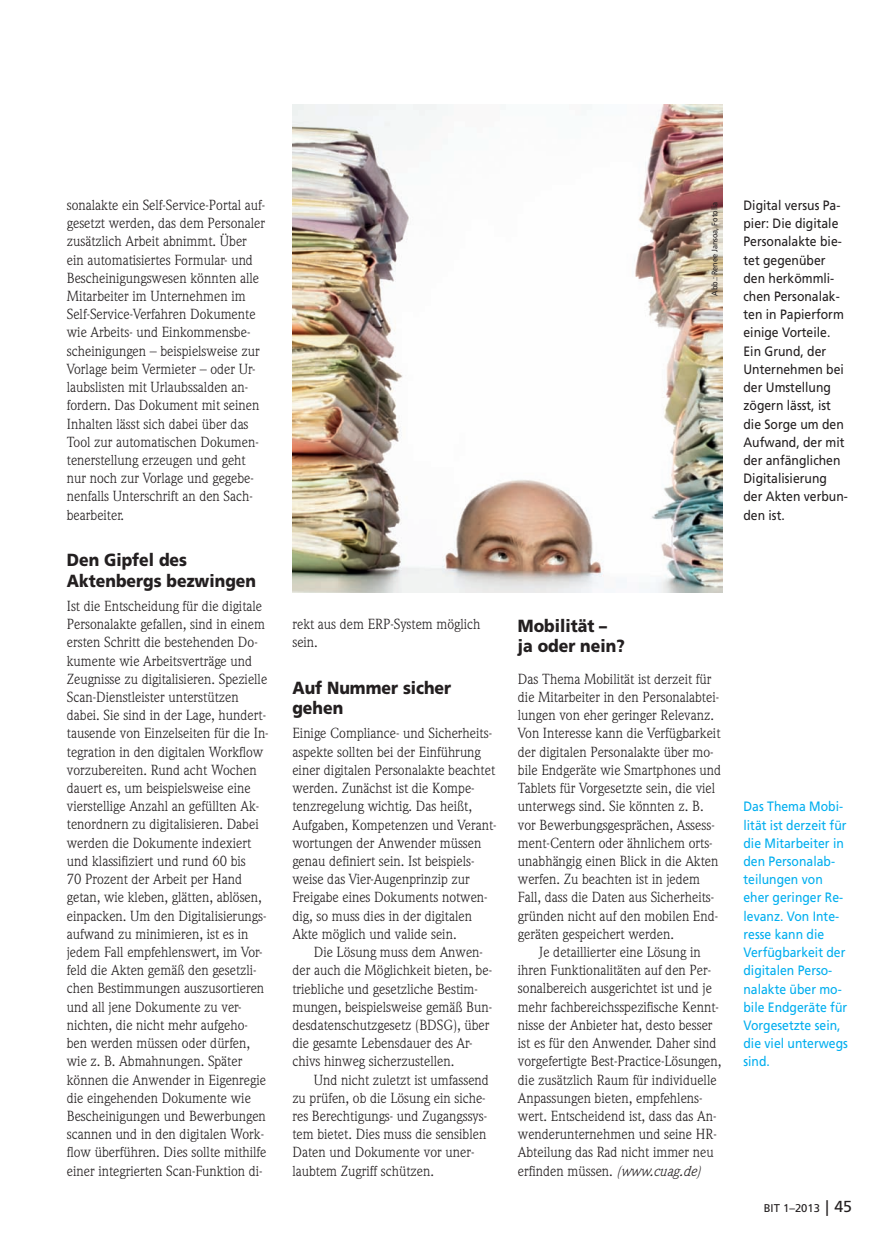
<style>
.page{position:relative;width:879px;height:1257px;background:#fff}
.page>*{position:absolute;margin:0;border:0;box-sizing:border-box;transform-origin:0 0}
.t1{font:900 17.55px/20.7px "Frutiger";color:#231f20;scale:.9 1}
.t2{font:14.4px/18.1px "Weidemann";color:#231f20}
.t3{font:13.5px/18.1px "Frutiger";color:#231f20;scale:.9 1}
.t4{font:13.5px/18.1px "Frutiger";color:#00aeef;scale:.9 1}
.t5{font:11.25px "Frutiger";color:#231f20}
.t6{font:8.1px "Frutiger";color:#231f20;scale:.9 1}
.s1{font-style:italic}
.s2{font-size:15.75px}
.s3{font-size:15.9px}
</style>
<div class="page">
<img style="left:292px;top:104px;width:430px;height:488px">
<p class="t2" style="left:67px;top:197px;width:200px">sonalakte ein Self-Service-Portal auf&shy;gesetzt werden, das dem Personaler zusätzlich Arbeit abnimmt. Über ein automatisiertes Formular- und Bescheinigungswesen könnten alle Mitarbeiter im Unternehmen im Self-Service-Verfahren Dokumente wie Arbeits- und Einkommensbe&shy;scheinigungen – beispielsweise zur Vorlage beim Vermieter – oder Ur&shy;laubslisten mit Urlaubssalden an&shy;fordern. Das Dokument mit seinen Inhalten lässt sich dabei über das Tool zur automatischen Dokumen - ten er stellung erzeugen und geht nur noch zur Vorlage und gegebe&shy;nenfalls Unterschrift an den Sach - bearbeiter.</p>
<p class="t1" style="left:67px;top:551px;width:212px">Den Gipfel des<br>Aktenbergs bezwingen</p>
<p class="t2" style="left:67px;top:598px;width:203px">Ist die Entscheidung für die digitale Personalakte gefallen, sind in einem ersten Schritt die bestehenden Do&shy;kumente wie Arbeitsverträge und Zeugnisse zu digitalisieren. Spezielle Scan-Dienstleister unterstützen dabei. Sie sind in der Lage, hundert&shy;tausende von Einzelseiten für die In&shy;tegration in den digitalen Workflow vorzubereiten. Rund acht Wochen dauert es, um beispielsweise eine vierstellige Anzahl an gefüllten Ak&shy;tenordnern zu digitalisieren. Dabei werden die Dokumente indexiert und klassifiziert und rund 60 bis<br>70 Prozent der Arbeit per Hand getan, wie kleben, glätten, ablösen, einpacken. Um den Digitalisierungs&shy;aufwand zu minimieren, ist es in jedem Fall empfehlenswert, im Vor&shy;feld die Akten gemäß den gesetzli&shy;chen Bestimmungen auszusortieren und all jene Dokumente zu ver&shy;nichten, die nicht mehr aufgeho&shy;ben werden müssen oder dürfen, wie z. B. Abmahnungen. Später können die Anwender in Eigenregie die eingehenden Dokumente wie Bescheinigungen und Bewerbungen scannen und in den digitalen Work&shy;flow überführen. Dies sollte mithilfe einer integrierten Scan-Funktion di-</p>
<p class="t6" style="left:711px;top:296px;width:105px;rotate:-90deg">Abb.: Renee Jansoa, Fotolia</p>
<p class="t3" style="left:743px;top:197px;width:117px">Digital versus Pa&shy;pier: Die digitale<br>Personalakte bie&shy;tet gegenüber den herkömmli&shy;chen Personalak&shy;ten in Papierform einige Vorteile.<br>Ein Grund, der<br>Unternehmen bei der Umstellung zögern lässt, ist die Sorge um den<br>Aufwand, der mit der anfänglichen<br>Digitalisierung der Akten verbun&shy;den ist.</p>
<p class="t2" style="left:292px;top:616px;width:190px">rekt aus dem ERP-System möglich sein.</p>
<p class="t1" style="left:292px;top:678px;width:178px">Auf Nummer sicher gehen</p>
<p class="t2" style="left:292px;top:725px;width:206px">Einige Compliance- und Sicherheits&shy;aspekte sollten bei der Einführung einer digitalen Personalakte beachtet werden. Zunächst ist die Kompe&shy;tenzregelung wichtig. Das heißt, Aufgaben, Kompetenzen und Verant&shy;wortungen der Anwender müssen genau definiert sein. Ist beispiels&shy;weise das Vier-Augenprinzip zur Freigabe eines Dokuments notwen&shy;dig, so muss dies in der digitalen Akte möglich und valide sein.</p>
<p class="t2" style="left:292px;top:944px;width:201px;text-indent:21px">Die Lösung muss dem Anwen&shy;der auch die Möglichkeit bieten, be&shy;triebliche und gesetzliche Bestim&shy;mungen, beispielsweise gemäß Bun&shy;desdatenschutzgesetz (BDSG), über die gesamte Lebensdauer des Ar&shy;chivs hinweg sicherzustellen.</p>
<p class="t2" style="left:292px;top:1071px;width:198px;text-indent:21px">Und nicht zuletzt ist umfassend zu prüfen, ob die Lösung ein siche&shy;res Berechtigungs- und Zugangssys&shy;tem bietet. Dies muss die sensiblen<br>Daten und Dokumente vor uner&shy;laubtem Zugriff schützen.</p>
<p class="t1" style="left:518px;top:616px;width:120px">Mobilität – ja oder nein?</p>
<p class="t2" style="left:518px;top:671px;width:205px">Das Thema Mobilität ist derzeit für die Mitarbeiter in den Personalabtei&shy;lungen von eher geringer Relevanz.<br>Von Interesse kann die Verfügbarkeit der digitalen Personalakte über mo&shy;bile Endgeräte wie Smartphones und Tablets für Vorgesetzte sein, die viel unterwegs sind. Sie könnten z. B. vor Bewerbungsgesprächen, Assess&shy;ment-Centern oder ähnlichem orts&shy;unabhängig einen Blick in die Akten werfen. Zu beachten ist in jedem Fall, dass die Daten aus Sicherheits&shy;gründen nicht auf den mobilen End&shy;geräten gespeichert werden.</p>
<p class="t2" style="left:518px;top:944px;width:205px;text-indent:21px">Je detaillierter eine Lösung in ihren Funktionalitäten auf den Per&shy;sonalbereich ausgerichtet ist und je mehr fachbereichsspezifische Kennt&shy;nisse der Anbieter hat, desto besser ist es für den Anwender. Daher sind vorgefertigte Best-Practice-Lösungen, die zusätzlich Raum für individuelle Anpassungen bieten, empfehlens&shy;wert. Entscheidend ist, dass das An&shy;wenderunternehmen und seine HR-Abteilung das Rad nicht immer neu erfinden müssen. <span class="s1">(www.cuag.de)</span></p>
<p class="t4" style="left:743px;top:798px;width:117px">Das Thema Mobi&shy;lität ist derzeit für die Mitarbeiter in den Personalab&shy;teilungen von eher geringer Re&shy;levanz. Von Inte&shy;resse kann die<br>Verfügbarkeit der digitalen Perso&shy;nalakte über mo&shy;bile Endgeräte für<br>Vorgesetzte sein, die viel unterwegs sind.</p>
<p class="t5" style="left:763px;top:1203px;width:90px">BIT 1–2013 <span class="s2">|</span> <span class="s3">45</span></p>
</div>
